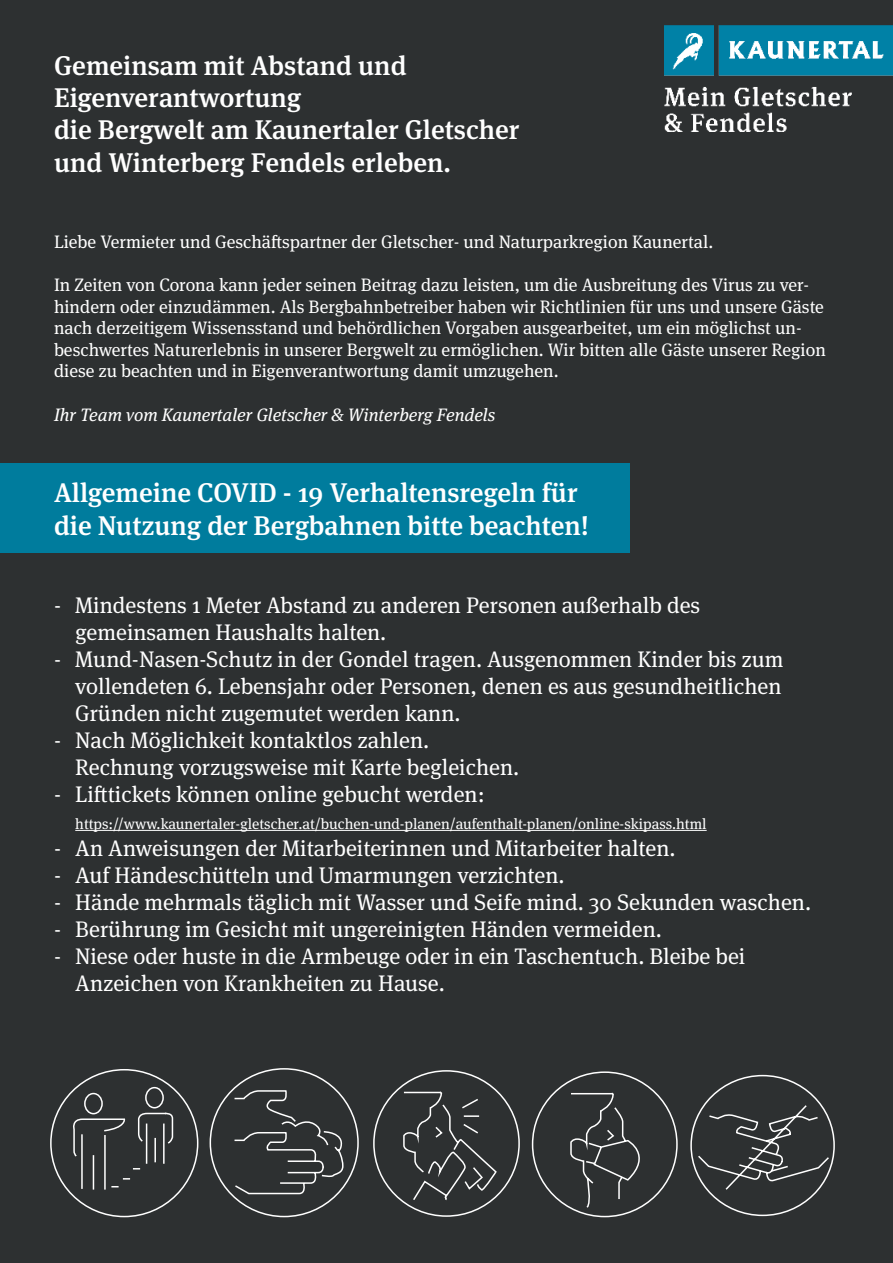
<style>
.page{position:relative;width:893px;height:1263px;background:#2d3031}
.page>*{position:absolute;margin:0;border:0;box-sizing:border-box;transform-origin:0 0}
.t1{font:500 27px/32.4px "Meta Serif OT";color:#fff}
.t2{font:22.5px/27px "Meta Serif OT";color:#fff}
.t3{font:18px/21.6px "Meta Serif OT";color:#fff}
.t4{font:italic 18px "Meta Serif OT";color:#fff}
.t5{font:15px "Meta Serif OT";color:#fff}
</style>
<div class="page">
<img style="left:664px;top:25px;width:229px;height:107px">
<div style="left:0;top:463px;width:629px;height:90px;background:#007c9d"></div>
<hr style="left:75px;top:830px;width:632px;height:1px;background:#fff">
<svg style="left:50px;top:1069px;width:149px;height:149px"></svg>
<svg style="left:209px;top:1068px;width:150px;height:150px"></svg>
<svg style="left:373px;top:1070px;width:147px;height:147px"></svg>
<svg style="left:531px;top:1071px;width:147px;height:147px"></svg>
<svg style="left:690px;top:1074px;width:145px;height:143px"></svg>
<p class="t1" style="left:54px;top:49px;width:467px">Gemeinsam mit Abstand und<br>Eigenverantwortung<br>die Bergwelt am Kaunertaler Gletscher und Winterberg Fendels erleben.</p>
<p class="t3" style="left:54px;top:231px;width:661px">Liebe Vermieter und Geschäftspartner der Gletscher- und Naturparkregion Kaunertal.</p>
<p class="t3" style="left:54px;top:274px;width:773px">In Zeiten von Corona kann jeder seinen Beitrag dazu leisten, um die Ausbreitung des Virus zu ver&shy;hindern oder einzudämmen. Als Bergbahnbetreiber haben wir Richtlinien für uns und unsere Gäste nach derzeitigem Wissensstand und behördlichen Vorgaben ausgearbeitet, um ein möglichst un&shy;beschwertes Naturerlebnis in unserer Bergwelt zu ermöglichen. Wir bitten alle Gäste unserer Region diese zu beachten und in Eigenverantwortung damit umzugehen.</p>
<p class="t4" style="left:54px;top:403px;width:443px">Ihr Team vom Kaunertaler Gletscher &amp; Winterberg Fendels</p>
<p class="t1" style="left:54px;top:477px;width:537px">Allgemeine COVID - 19 Verhaltensregeln für die Nutzung der Bergbahnen bitte beachten!</p>
<p class="t2" style="left:75px;top:591px;width:627px;text-indent:-21px">- Mindestens 1 Meter Abstand zu anderen Personen außerhalb des gemeinsamen Haushalts halten.</p>
<p class="t2" style="left:75px;top:645px;width:710px;text-align:justify;text-indent:-21px">- Mund-Nasen-Schutz in der Gondel tragen. Ausgenommen Kinder bis zum vollendeten 6. Lebensjahr oder Personen, denen es aus gesundheitlichen Gründen nicht zugemutet werden kann.</p>
<p class="t2" style="left:75px;top:726px;width:445px;text-indent:-21px">- Nach Möglichkeit kontaktlos zahlen.<br>Rechnung vorzugsweise mit Karte begleichen.</p>
<p class="t2" style="left:54px;top:780px;width:432px">- Lifttickets können online gebucht werden:</p>
<p class="t5" style="left:75px;top:814px;width:633px">https://www.kaunertaler-gletscher.at/buchen-und-planen/aufenthalt-planen/online-skipass.html</p>
<p class="t2" style="left:54px;top:834px;width:623px">- An Anweisungen der Mitarbeiterinnen und Mitarbeiter halten.</p>
<p class="t2" style="left:54px;top:861px;width:512px">- Auf Händeschütteln und Umarmungen verzichten.</p>
<p class="t2" style="left:54px;top:888px;width:759px">- Hände mehrmals täglich mit Wasser und Seife mind. 30 Sekunden waschen.</p>
<p class="t2" style="left:54px;top:915px;width:609px">- Berührung im Gesicht mit ungereinigten Händen vermeiden.</p>
<p class="t2" style="left:75px;top:942px;width:671px;text-indent:-21px">- Niese oder huste in die Armbeuge oder in ein Taschentuch. Bleibe bei<br>Anzeichen von Krankheiten zu Hause.</p>
</div>
